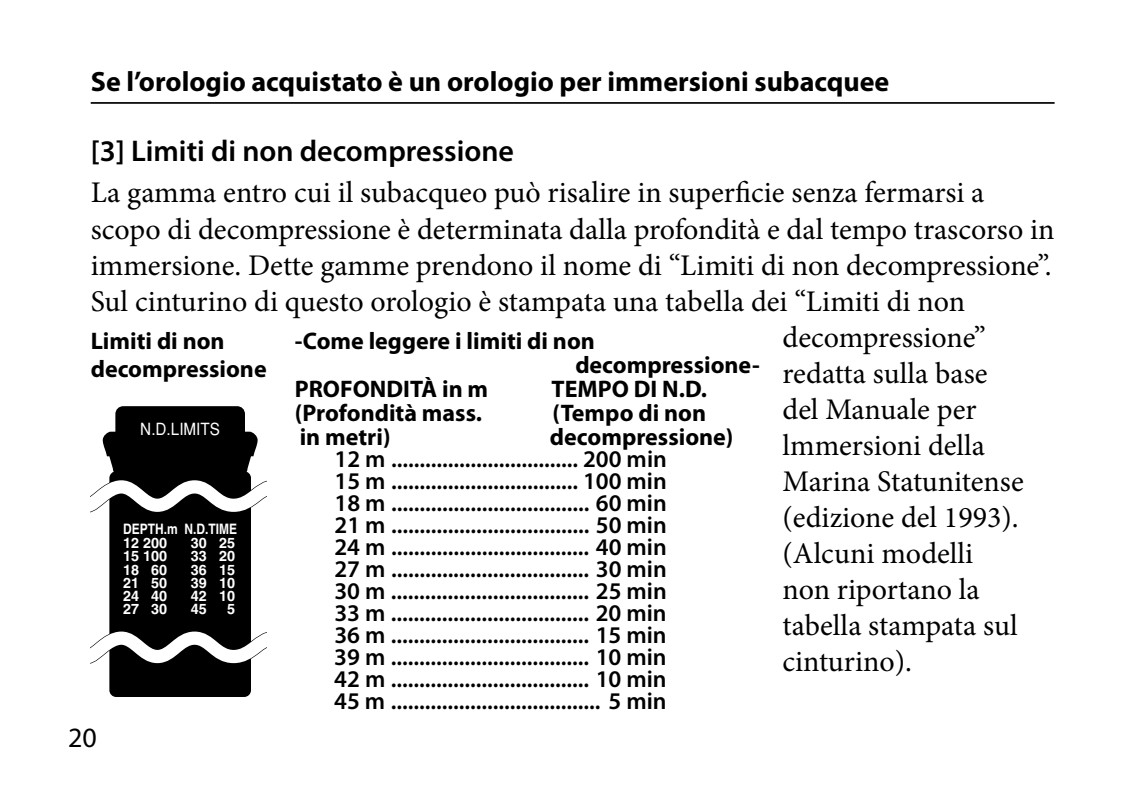
<style>
.page{position:relative;width:1134px;height:794px;background:#fff}
.page>*{position:absolute;margin:0;border:0;box-sizing:border-box;transform-origin:0 0}
.t1{font:30px "Minion Pro";color:#000}
.t2{font:600 30px "Myriad Pro";color:#000}
.t3{font:700 28px "Myriad Pro";color:#000}
.t4{font:28px "Myriad Pro";color:#000}
.t5{font:600 24px/22px "Myriad Pro";color:#000;text-align:justify}
.t6{font:700 24px/28px "Myriad Pro";color:#000}
.t7{font:16.8px "Helvetica";color:#fff;scale:.91 1}
.t8{font:700 14.4px/13.6px "Helvetica";color:#fff;scale:.83 1}
.t9{font:700 14.4px/13.2px "Helvetica";color:#fff;text-align:justify}
</style>
<div class="page">
<hr style="left:91px;top:102px;width:963px;height:2px;background:#000">
<div style="left:109px;top:471px;width:142px;height:226px;background:#000;border-radius:7px"></div>
<svg style="left:91px;top:406px;width:175px;height:113px"></svg>
<svg style="left:91px;top:624px;width:175px;height:47px"></svg>
<p class="t3" style="left:91px;top:63px;width:800px">Se l’orologio acquistato è un orologio per immersioni subacquee</p>
<p class="t2" style="left:91px;top:132px;width:425px">[3] Limiti di non decompressione</p>
<p class="t1" style="left:91px;top:173px;width:895px">La gamma entro cui il subacqueo può risalire in superficie senza fermarsi a</p>
<p class="t1" style="left:91px;top:209px;width:965px">scopo di decompressione è determinata dalla profondità e dal tempo trascorso in</p>
<p class="t1" style="left:91px;top:245px;width:962px">immersione. Dette gamme prendono il nome di “Limiti di non decompressione”.</p>
<p class="t1" style="left:91px;top:281px;width:876px">Sul cinturino di questo orologio è stampata una tabella dei “Limiti di non</p>
<p class="t1" style="left:782px;top:317px;width:205px">decompressione”</p>
<p class="t1" style="left:782px;top:353px;width:207px">redatta sulla base</p>
<p class="t1" style="left:782px;top:389px;width:196px">del Manuale per</p>
<p class="t1" style="left:782px;top:425px;width:204px">lmmersioni della</p>
<p class="t1" style="left:782px;top:461px;width:243px">Marina Statunitense</p>
<p class="t1" style="left:782px;top:497px;width:238px">(edizione del 1993).</p>
<p class="t1" style="left:782px;top:533px;width:192px">(Alcuni modelli</p>
<p class="t1" style="left:782px;top:569px;width:199px">non riportano la</p>
<p class="t1" style="left:782px;top:605px;width:237px">tabella stampata sul</p>
<p class="t1" style="left:782px;top:641px;width:131px">cinturino).</p>
<p class="t6" style="left:91px;top:326px;width:177px">Limiti di non decompressione</p>
<p class="t6" style="left:295px;top:326px;width:302px">-Come leggere i limiti di non</p>
<p class="t6" style="left:575px;top:350px;width:186px">decompressione-</p>
<p class="t6" style="left:295px;top:374px;width:195px">PROFONDITÀ in m</p>
<p class="t6" style="left:552px;top:374px;width:157px">TEMPO DI N.D.</p>
<p class="t6" style="left:295px;top:398px;width:189px">(Profondità mass.</p>
<p class="t6" style="left:553px;top:398px;width:155px">(Tempo di non</p>
<p class="t6" style="left:300px;top:422px;width:92px">in metri)</p>
<p class="t6" style="left:550px;top:422px;width:185px">decompressione)</p>
<p class="t5" style="left:334px;top:447px;width:334px">12 m ................................. 200 min 15 m ................................. 100 min 18 m ................................... 60 min 21 m ................................... 50 min 24 m ................................... 40 min 27 m ................................... 30 min 30 m ................................... 25 min 33 m ................................... 20 min 36 m ................................... 15 min 39 m ................................... 10 min 42 m ................................... 10 min 45 m ..................................... 5 min</p>
<p class="t7" style="left:140px;top:419px;width:89px">N.D.LIMITS</p>
<p class="t8" style="left:123px;top:521px;width:139px">DEPTH.m N.D.TIME<br>12 200<br>15 100<br>18 60<br>21 50<br>24 40<br>27 30</p>
<p class="t9" style="left:191px;top:536px;width:46px">30 25<br>33 20<br>36 15<br>39 10<br>42 10<br>45</p>
<p class="t9" style="left:227px;top:602px;width:10px">5</p>
<p class="t4" style="left:68px;top:720px;width:30px">20</p>
</div>
